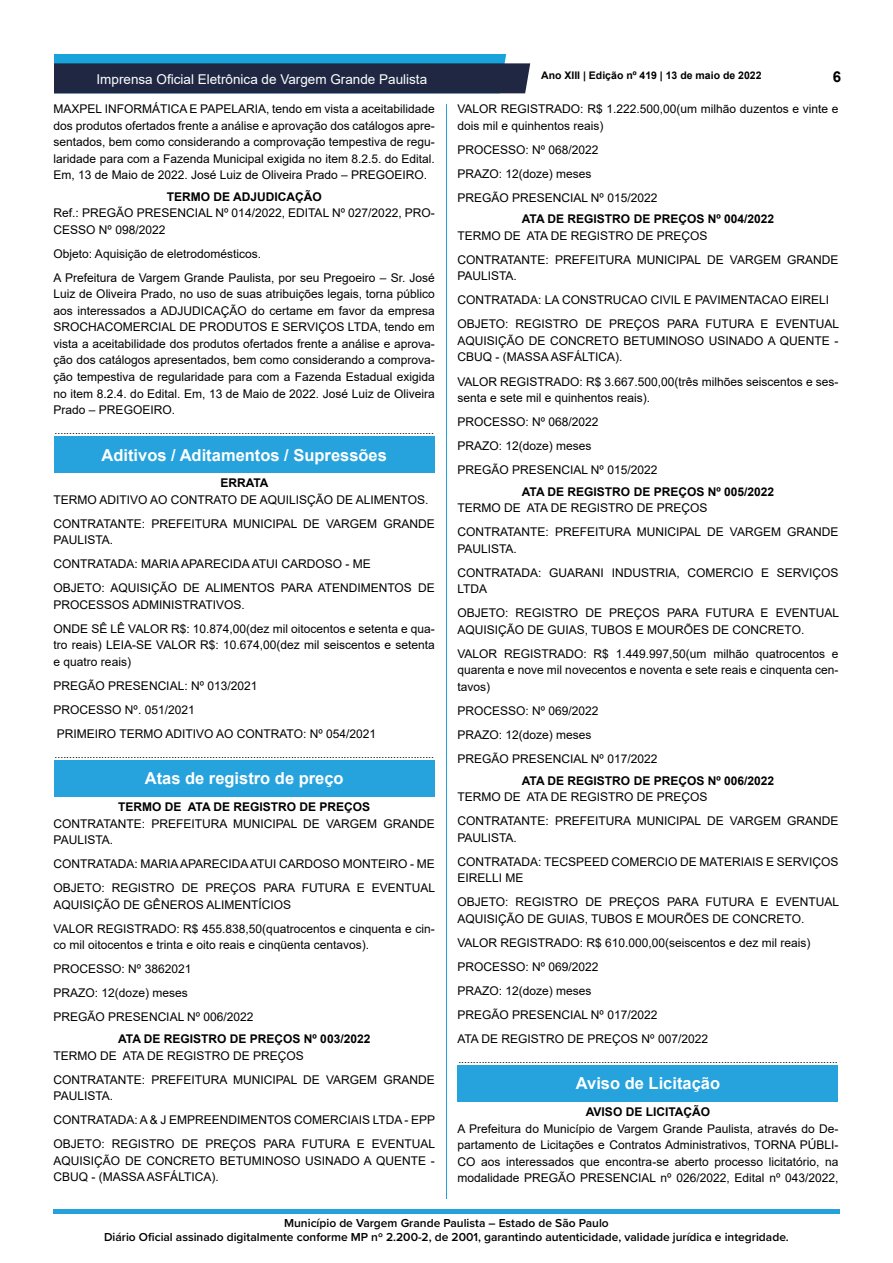
<style>
.page{position:relative;width:893px;height:1263px;background:#fff}
.page>*{position:absolute;margin:0;border:0;box-sizing:border-box;transform-origin:0 0}
.t1{font:700 16.5px "Arial";color:#fff}
.t2{font:700 15px "Arial";color:#000}
.t3{font:13.5px "Arial";color:#fff}
._2_-_Corpo{font:12px/16.5px "Arial";color:#000}
._1_-_Cabeçalho{font:700 12px "Arial";color:#000}
.t4{font:600 12px/14.4px "Proxima Nova";color:#000;text-align:center}
._4_-_Fim{font:10.5px "Arial";color:#000}
.t5{font:700 10.5px "Arial";color:#000}
</style>
<div class="page">
<hr style="left:53px;top:1209px;width:787px;height:4px;background:#25a2db">
<svg style="left:54px;top:54px;width:476px;height:39px;background:#204668"></svg>
<hr style="left:446px;top:104px;width:1px;height:1094px;background:#25a2db">
<div style="left:54px;top:436px;width:380px;height:37px;background:#26a3dd"></div>
<div style="left:54px;top:760px;width:380px;height:37px;background:#26a3dd"></div>
<div style="left:458px;top:1065px;width:380px;height:37px;background:#26a3dd"></div>
<p class="t3" style="left:97px;top:69px;width:332px">Imprensa Oficial Eletrônica de Vargem Grande Paulista</p>
<p class="t5" style="left:541px;top:67px;width:222px">Ano XIII | Edição nº 419 | 13 de maio de 2022</p>
<p class="t2" style="left:833px;top:66px;width:10px">6</p>
<p class="_2_-_Corpo" style="left:54px;top:101px;width:383px;text-align:justify">MAXPEL INFORMÁTICA E PAPELARIA, tendo em vista a aceitabilidade dos produtos ofertados frente a análise e aprovação dos catálogos apre&shy;sentados, bem como considerando a comprovação tempestiva de regu&shy;laridade para com a Fazenda Municipal exigida no item 8.2.5. do Edital.<br>Em, 13 de Maio de 2022. José Luiz de Oliveira Prado – PREGOEIRO.</p>
<p class="_1_-_Cabeçalho" style="left:167px;top:188px;width:156px">TERMO DE ADJUDICAÇÃO</p>
<p class="_2_-_Corpo" style="left:54px;top:205px;width:383px">Ref.: PREGÃO PRESENCIAL Nº 014/2022, EDITAL Nº 027/2022, PRO-<br>CESSO Nº 098/2022</p>
<p class="_2_-_Corpo" style="left:54px;top:245px;width:209px">Objeto: Aquisição de eletrodomésticos.</p>
<p class="_2_-_Corpo" style="left:54px;top:269px;width:383px;text-align:justify">A Prefeitura de Vargem Grande Paulista, por seu Pregoeiro – Sr. José Luiz de Oliveira Prado, no uso de suas atribuições legais, torna público aos interessados a ADJUDICAÇÃO do certame em favor da empresa SROCHACOMERCIAL DE PRODUTOS E SERVIÇOS LTDA, tendo em vista a aceitabilidade dos produtos ofertados frente a análise e aprova&shy;ção dos catálogos apresentados, bem como considerando a comprova&shy;ção tempestiva de regularidade para com a Fazenda Estadual exigida no item 8.2.4. do Edital. Em, 13 de Maio de 2022. José Luiz de Oliveira Prado – PREGOEIRO.</p>
<p class="_4_-_Fim" style="left:55px;top:423px;width:381px">..................................................................................................................................</p>
<p class="t1" style="left:102px;top:443px;width:287px">Aditivos / Aditamentos / Supressões</p>
<p class="_1_-_Cabeçalho" style="left:220px;top:475px;width:50px">ERRATA</p>
<p class="_2_-_Corpo" style="left:54px;top:491px;width:376px">TERMO ADITIVO AO CONTRATO DE AQUILISÇÃO DE ALIMENTOS.</p>
<p class="_2_-_Corpo" style="left:54px;top:515px;width:383px">CONTRATANTE: PREFEITURA MUNICIPAL DE VARGEM GRANDE<br>PAULISTA.</p>
<p class="_2_-_Corpo" style="left:54px;top:556px;width:319px">CONTRATADA: MARIA APARECIDA ATUI CARDOSO - ME</p>
<p class="_2_-_Corpo" style="left:54px;top:580px;width:383px">OBJETO: AQUISIÇÃO DE ALIMENTOS PARA ATENDIMENTOS DE<br>PROCESSOS ADMINISTRATIVOS.</p>
<p class="_2_-_Corpo" style="left:54px;top:620px;width:383px;text-align:justify">ONDE SÊ LÊ VALOR R$: 10.874,00(dez mil oitocentos e setenta e qua&shy;tro reais) LEIA-SE VALOR R$: 10.674,00(dez mil seiscentos e setenta e quatro reais)</p>
<p class="_2_-_Corpo" style="left:54px;top:677px;width:205px">PREGÃO PRESENCIAL: Nº 013/2021</p>
<p class="_2_-_Corpo" style="left:54px;top:701px;width:143px">PROCESSO Nº. 051/2021</p>
<p class="_2_-_Corpo" style="left:57px;top:725px;width:321px">PRIMEIRO TERMO ADITIVO AO CONTRATO: Nº 054/2021</p>
<p class="_4_-_Fim" style="left:55px;top:747px;width:381px">..................................................................................................................................</p>
<p class="t1" style="left:145px;top:767px;width:200px">Atas de registro de preço</p>
<p class="_1_-_Cabeçalho" style="left:118px;top:798px;width:254px">TERMO DE ATA DE REGISTRO DE PREÇOS</p>
<p class="_2_-_Corpo" style="left:54px;top:815px;width:383px">CONTRATANTE: PREFEITURA MUNICIPAL DE VARGEM GRANDE<br>PAULISTA.</p>
<p class="_2_-_Corpo" style="left:54px;top:855px;width:383px">CONTRATADA: MARIA APARECIDA ATUI CARDOSO MONTEIRO - ME</p>
<p class="_2_-_Corpo" style="left:54px;top:879px;width:383px">OBJETO: REGISTRO DE PREÇOS PARA FUTURA E EVENTUAL<br>AQUISIÇÃO DE GÊNEROS ALIMENTÍCIOS</p>
<p class="_2_-_Corpo" style="left:54px;top:920px;width:383px">VALOR REGISTRADO: R$ 455.838,50(quatrocentos e cinquenta e cin&shy;co mil oitocentos e trinta e oito reais e cinqüenta centavos).</p>
<p class="_2_-_Corpo" style="left:54px;top:960px;width:139px">PROCESSO: Nº 3862021</p>
<p class="_2_-_Corpo" style="left:54px;top:984px;width:136px">PRAZO: 12(doze) meses</p>
<p class="_2_-_Corpo" style="left:54px;top:1008px;width:202px">PREGÃO PRESENCIAL Nº 006/2022</p>
<p class="_1_-_Cabeçalho" style="left:118px;top:1030px;width:254px">ATA DE REGISTRO DE PREÇOS Nº 003/2022</p>
<p class="_2_-_Corpo" style="left:54px;top:1047px;width:252px">TERMO DE ATA DE REGISTRO DE PREÇOS</p>
<p class="_2_-_Corpo" style="left:54px;top:1071px;width:383px">CONTRATANTE: PREFEITURA MUNICIPAL DE VARGEM GRANDE<br>PAULISTA.</p>
<p class="_2_-_Corpo" style="left:54px;top:1111px;width:383px">CONTRATADA: A &amp; J EMPREENDIMENTOS COMERCIAIS LTDA - EPP</p>
<p class="_2_-_Corpo" style="left:54px;top:1135px;width:383px;text-align:justify">OBJETO: REGISTRO DE PREÇOS PARA FUTURA E EVENTUAL AQUISIÇÃO DE CONCRETO BETUMINOSO USINADO A QUENTE - CBUQ - (MASSA ASFÁLTICA).</p>
<p class="_2_-_Corpo" style="left:457px;top:101px;width:383px">VALOR REGISTRADO: R$ 1.222.500,00(um milhão duzentos e vinte e dois mil e quinhentos reais)</p>
<p class="_2_-_Corpo" style="left:457px;top:141px;width:143px">PROCESSO: Nº 068/2022</p>
<p class="_2_-_Corpo" style="left:457px;top:165px;width:136px">PRAZO: 12(doze) meses</p>
<p class="_2_-_Corpo" style="left:457px;top:189px;width:202px">PREGÃO PRESENCIAL Nº 015/2022</p>
<p class="_1_-_Cabeçalho" style="left:522px;top:211px;width:254px">ATA DE REGISTRO DE PREÇOS Nº 004/2022</p>
<p class="_2_-_Corpo" style="left:457px;top:227px;width:252px">TERMO DE ATA DE REGISTRO DE PREÇOS</p>
<p class="_2_-_Corpo" style="left:457px;top:251px;width:383px">CONTRATANTE: PREFEITURA MUNICIPAL DE VARGEM GRANDE<br>PAULISTA.</p>
<p class="_2_-_Corpo" style="left:457px;top:292px;width:373px">CONTRATADA: LA CONSTRUCAO CIVIL E PAVIMENTACAO EIRELI</p>
<p class="_2_-_Corpo" style="left:457px;top:316px;width:383px;text-align:justify">OBJETO: REGISTRO DE PREÇOS PARA FUTURA E EVENTUAL AQUISIÇÃO DE CONCRETO BETUMINOSO USINADO A QUENTE - CBUQ - (MASSA ASFÁLTICA).</p>
<p class="_2_-_Corpo" style="left:457px;top:373px;width:383px">VALOR REGISTRADO: R$ 3.667.500,00(três milhões seiscentos e ses&shy;senta e sete mil e quinhentos reais).</p>
<p class="_2_-_Corpo" style="left:457px;top:413px;width:143px">PROCESSO: Nº 068/2022</p>
<p class="_2_-_Corpo" style="left:457px;top:437px;width:136px">PRAZO: 12(doze) meses</p>
<p class="_2_-_Corpo" style="left:457px;top:461px;width:202px">PREGÃO PRESENCIAL Nº 015/2022</p>
<p class="_1_-_Cabeçalho" style="left:522px;top:483px;width:254px">ATA DE REGISTRO DE PREÇOS Nº 005/2022</p>
<p class="_2_-_Corpo" style="left:457px;top:500px;width:252px">TERMO DE ATA DE REGISTRO DE PREÇOS</p>
<p class="_2_-_Corpo" style="left:457px;top:524px;width:383px">CONTRATANTE: PREFEITURA MUNICIPAL DE VARGEM GRANDE<br>PAULISTA.</p>
<p class="_2_-_Corpo" style="left:457px;top:564px;width:383px">CONTRATADA: GUARANI INDUSTRIA, COMERCIO E SERVIÇOS<br>LTDA</p>
<p class="_2_-_Corpo" style="left:457px;top:605px;width:383px">OBJETO: REGISTRO DE PREÇOS PARA FUTURA E EVENTUAL<br>AQUISIÇÃO DE GUIAS, TUBOS E MOURÕES DE CONCRETO.</p>
<p class="_2_-_Corpo" style="left:457px;top:645px;width:383px;text-align:justify">VALOR REGISTRADO: R$ 1.449.997,50(um milhão quatrocentos e quarenta e nove mil novecentos e noventa e sete reais e cinquenta cen&shy;tavos)</p>
<p class="_2_-_Corpo" style="left:457px;top:702px;width:143px">PROCESSO: Nº 069/2022</p>
<p class="_2_-_Corpo" style="left:457px;top:726px;width:136px">PRAZO: 12(doze) meses</p>
<p class="_2_-_Corpo" style="left:457px;top:750px;width:202px">PREGÃO PRESENCIAL Nº 017/2022</p>
<p class="_1_-_Cabeçalho" style="left:522px;top:772px;width:254px">ATA DE REGISTRO DE PREÇOS Nº 006/2022</p>
<p class="_2_-_Corpo" style="left:457px;top:789px;width:252px">TERMO DE ATA DE REGISTRO DE PREÇOS</p>
<p class="_2_-_Corpo" style="left:457px;top:813px;width:383px">CONTRATANTE: PREFEITURA MUNICIPAL DE VARGEM GRANDE<br>PAULISTA.</p>
<p class="_2_-_Corpo" style="left:457px;top:853px;width:383px">CONTRATADA: TECSPEED COMERCIO DE MATERIAIS E SERVIÇOS<br>EIRELLI ME</p>
<p class="_2_-_Corpo" style="left:457px;top:894px;width:383px">OBJETO: REGISTRO DE PREÇOS PARA FUTURA E EVENTUAL<br>AQUISIÇÃO DE GUIAS, TUBOS E MOURÕES DE CONCRETO.</p>
<p class="_2_-_Corpo" style="left:457px;top:934px;width:355px">VALOR REGISTRADO: R$ 610.000,00(seiscentos e dez mil reais)</p>
<p class="_2_-_Corpo" style="left:457px;top:958px;width:143px">PROCESSO: Nº 069/2022</p>
<p class="_2_-_Corpo" style="left:457px;top:982px;width:136px">PRAZO: 12(doze) meses</p>
<p class="_2_-_Corpo" style="left:457px;top:1006px;width:202px">PREGÃO PRESENCIAL Nº 017/2022</p>
<p class="_2_-_Corpo" style="left:457px;top:1030px;width:252px">ATA DE REGISTRO DE PREÇOS Nº 007/2022</p>
<p class="_4_-_Fim" style="left:458px;top:1052px;width:381px">..................................................................................................................................</p>
<p class="t1" style="left:576px;top:1072px;width:146px">Aviso de Licitação</p>
<p class="_1_-_Cabeçalho" style="left:586px;top:1103px;width:126px">AVISO DE LICITAÇÃO</p>
<p class="_2_-_Corpo" style="left:457px;top:1120px;width:383px;text-align:justify">A Prefeitura do Município de Vargem Grande Paulista, através do De&shy;partamento de Licitações e Contratos Administrativos, TORNA PÚBLI-CO aos interessados que encontra-se aberto processo licitatório, na modalidade PREGÃO PRESENCIAL nº 026/2022, Edital nº 043/2022,</p>
<p class="t4" style="left:104px;top:1215px;width:686px">Município de Vargem Grande Paulista – Estado de São Paulo<br>Diário Oficial assinado digitalmente conforme MP nº 2.200-2, de 2001, garantindo autenticidade, validade jurídica e integridade.</p>
</div>
